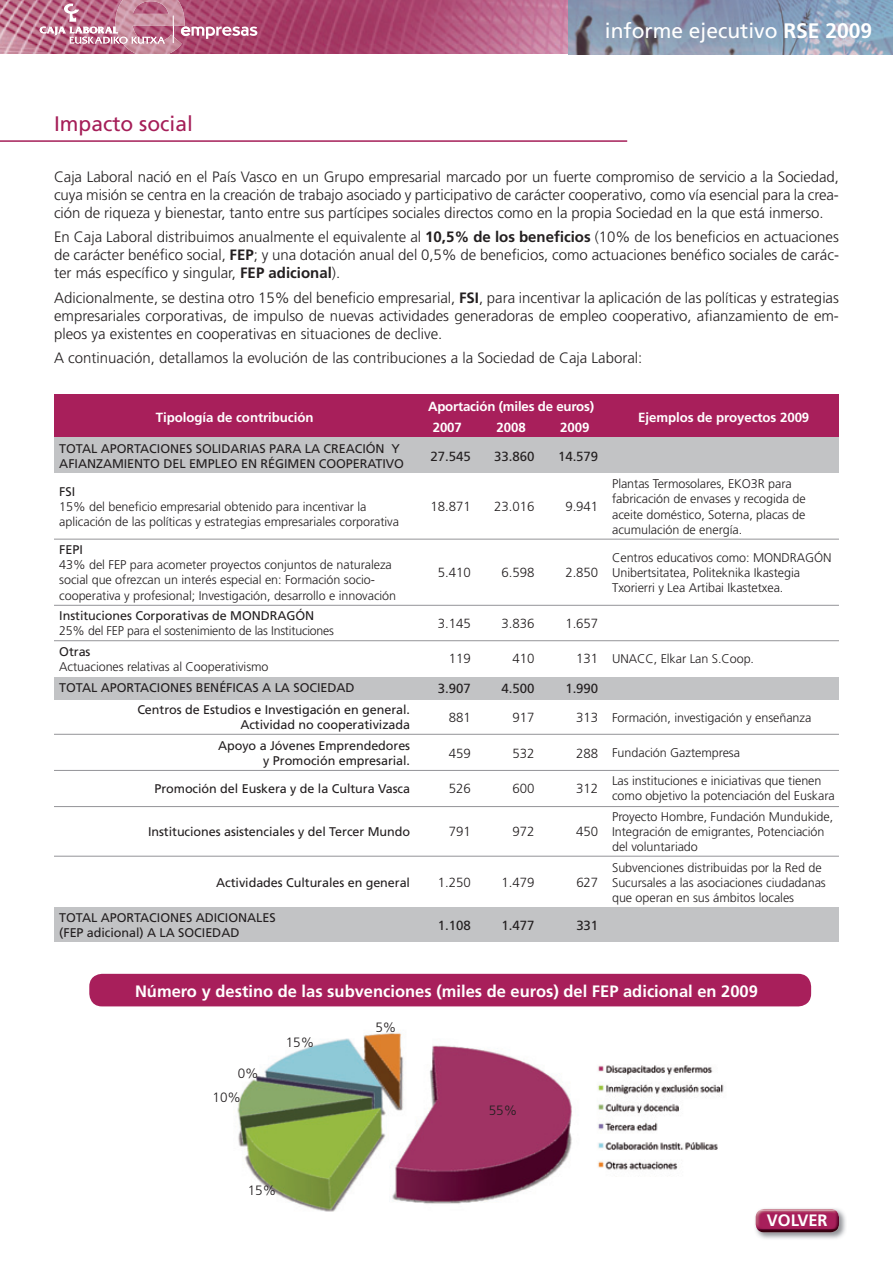
<style>
.page{position:relative;width:893px;height:1263px;background:#fff}
.page>*{position:absolute;margin:0;border:0;box-sizing:border-box;transform-origin:0 0}
.t1{font:21px "Frutiger";color:#fff}
.t2{font:21px "Frutiger";color:#a51e58}
.t3{font:700 16.5px "Frutiger";color:#fff}
.t4{font:300 15px/18px "Frutiger";color:#231f20;text-align:justify}
.t5{font:300 13.5px "Frutiger";color:#231f20}
.t6{font:300 13.2px "Frutiger";letter-spacing:-.005em;color:#231f20}
.t7{font:700 13.2px "Frutiger";letter-spacing:-.005em;color:#fff}
.t8{font:13.2px "Frutiger";letter-spacing:-.005em;color:#231f20}
.t9{font:300 12.6px/15.1px "Frutiger";letter-spacing:-.005em;color:#231f20}
.t10{font:12.6px/15.1px "Frutiger";letter-spacing:-.005em;color:#231f20}
.s1{font-weight:700}
.s2{font-size:13.2px}
</style>
<div class="page">
<div style="left:89px;top:974px;width:722px;height:32px;background:#a81f5b;border-radius:13px"></div>
<img style="left:237px;top:1032px;width:487px;height:180px">
<div style="left:54px;top:394px;width:785px;height:43px;background:#a81f5b"></div>
<div style="left:54px;top:437px;width:785px;height:36px;background:#c2c3c5"></div>
<div style="left:54px;top:677px;width:785px;height:23px;background:#c2c3c5"></div>
<div style="left:54px;top:907px;width:785px;height:35px;background:#c2c3c5"></div>
<img style="left:0;top:0;width:568px;height:54px">
<img style="left:568px;top:0;width:325px;height:54px">
<svg style="left:40px;top:0;width:217px;height:54px;background:#bc708c"></svg>
<hr style="left:0;top:140px;width:627px;height:2px;background:#a51e58">
<hr style="left:54px;top:539px;width:785px;height:1px;background:#949498">
<hr style="left:54px;top:605px;width:785px;height:1px;background:#949498">
<hr style="left:54px;top:640px;width:785px;height:1px;background:#949498">
<hr style="left:54px;top:734px;width:785px;height:1px;background:#949498">
<hr style="left:54px;top:770px;width:785px;height:1px;background:#949498">
<hr style="left:54px;top:806px;width:785px;height:1px;background:#949498">
<hr style="left:54px;top:856px;width:785px;height:1px;background:#949498">
<img style="left:755px;top:1208px;width:91px;height:31px">
<img style="left:759px;top:1209px;width:77px;height:1px">
<img style="left:757px;top:1229px;width:80px;height:3px">
<img style="left:756px;top:1210px;width:83px;height:19px">
<h1 class="t1" style="left:605px;top:22px;width:269px">informe ejecutivo <span class="s1">RSE 2009</span></h1>
<h1 class="t2" style="left:54px;top:115px;width:140px">Impacto social</h1>
<p class="t4" style="left:54px;top:169px;width:786px">Caja Laboral nació en el País Vasco en un Grupo empresarial marcado por un fuerte compromiso de servicio a la Sociedad, cuya misión se centra en la creación de trabajo asociado y participativo de carácter cooperativo, como vía esencial para la crea&shy;ción de riqueza y bienestar, tanto entre sus partícipes sociales directos como en la propia Sociedad en la que está inmerso.</p>
<p class="t4" style="left:54px;top:229px;width:786px">En Caja Laboral distribuimos anualmente el equivalente al <span class="s1">10,5% de los beneficios</span> (10% de los beneficios en actuaciones de carácter benéfico social, <span class="s1">FEP</span>; y una dotación anual del 0,5% de beneficios, como actuaciones benéfico sociales de carác&shy;ter más específico y singular, <span class="s1">FEP adicional</span>).</p>
<p class="t4" style="left:54px;top:290px;width:786px">Adicionalmente, se destina otro 15% del beneficio empresarial, <span class="s1">FSI</span>, para incentivar la aplicación de las políticas y estrategias empresariales corporativas, de impulso de nuevas actividades generadoras de empleo cooperativo, afianzamiento de em&shy;pleos ya existentes en cooperativas en situaciones de declive.</p>
<p class="t4" style="left:54px;top:350px;width:590px">A continuación, detallamos la evolución de las contribuciones a la Sociedad de Caja Laboral:</p>
<p class="t7" style="left:156px;top:412px;width:159px">Tipología de contribución</p>
<p class="t7" style="left:428px;top:401px;width:168px">Aportación (miles de euros)</p>
<p class="t7" style="left:433px;top:422px;width:31px">2007</p>
<p class="t7" style="left:496px;top:422px;width:31px">2008</p>
<p class="t7" style="left:560px;top:422px;width:31px">2009</p>
<p class="t10" style="left:59px;top:442px;width:346px">TOTAL APORTACIONES SOLIDARIAS PARA LA CREACIÓN Y<br>AFIANZAMIENTO DEL EMPLEO EN RÉGIMEN COOPERATIVO</p>
<p class="t8" style="left:430px;top:451px;width:42px">27.545</p>
<p class="t8" style="left:494px;top:451px;width:42px">33.860</p>
<p class="t8" style="left:558px;top:451px;width:42px">14.579</p>
<p class="t10" style="left:59px;top:485px;width:17px">FSI</p>
<p class="t9" style="left:59px;top:500px;width:341px">15% del beneficio empresarial obtenido para incentivar la aplicación de las políticas y estrategias empresariales corporativa</p>
<p class="t6" style="left:430px;top:501px;width:42px">18.871</p>
<p class="t6" style="left:494px;top:501px;width:42px">23.016</p>
<p class="t6" style="left:565px;top:501px;width:34px">9.941</p>
<p class="t10" style="left:59px;top:543px;width:25px">FEPI</p>
<p class="t9" style="left:59px;top:558px;width:338px">43% del FEP para acometer proyectos conjuntos de naturaleza social que ofrezcan un interés especial en: Formación socio&shy;cooperativa y profesional; Investigación, desarrollo e innovación</p>
<p class="t6" style="left:438px;top:567px;width:34px">5.410</p>
<p class="t6" style="left:502px;top:567px;width:34px">6.598</p>
<p class="t6" style="left:565px;top:567px;width:34px">2.850</p>
<p class="t10" style="left:59px;top:609px;width:257px">Instituciones Corporativas de MONDRAGÓN</p>
<p class="t9" style="left:59px;top:624px;width:276px">25% del FEP para el sostenimiento de las Instituciones</p>
<p class="t6" style="left:438px;top:618px;width:34px">3.145</p>
<p class="t6" style="left:502px;top:618px;width:34px">3.836</p>
<p class="t6" style="left:565px;top:618px;width:34px">1.657</p>
<p class="t7" style="left:638px;top:412px;width:173px">Ejemplos de proyectos 2009</p>
<p class="t9" style="left:612px;top:477px;width:195px">Plantas Termosolares, EKO3R para fabricación de envases y recogida de aceite doméstico, Soterna, placas de acumulación de energía.</p>
<p class="t9" style="left:612px;top:551px;width:221px">Centros educativos como: MONDRAGÓN<br>Unibertsitatea, Politeknika Ikastegia<br>Txorierri y Lea Artibai Ikastetxea.</p>
<p class="t10" style="left:59px;top:645px;width:33px">Otras</p>
<p class="t9" style="left:59px;top:660px;width:211px">Actuaciones relativas al Cooperativismo</p>
<p class="t6" style="left:449px;top:653px;width:23px">119</p>
<p class="t6" style="left:512px;top:653px;width:23px">410</p>
<p class="t9" style="left:576px;top:652px;width:179px"><span class="s2">131</span> UNACC, Elkar Lan S.Coop.</p>
<p class="t10" style="left:59px;top:681px;width:297px">TOTAL APORTACIONES BENÉFICAS A LA SOCIEDAD</p>
<p class="t8" style="left:438px;top:683px;width:34px">3.907</p>
<p class="t8" style="left:502px;top:683px;width:34px">4.500</p>
<p class="t8" style="left:565px;top:683px;width:34px">1.990</p>
<p class="t10" style="left:137px;top:703px;width:274px;text-align:right">Centros de Estudios e Investigación en general.<br>Actividad no cooperativizada</p>
<p class="t6" style="left:449px;top:712px;width:23px">881</p>
<p class="t6" style="left:512px;top:712px;width:23px">917</p>
<p class="t9" style="left:576px;top:711px;width:237px"><span class="s2">313</span> Formación, investigación y enseñanza</p>
<p class="t10" style="left:218px;top:739px;width:194px;text-align:right">Apoyo a Jóvenes Emprendedores y Promoción empresarial.</p>
<p class="t6" style="left:449px;top:748px;width:23px">459</p>
<p class="t6" style="left:512px;top:748px;width:23px">532</p>
<p class="t9" style="left:576px;top:746px;width:165px"><span class="s2">288</span> Fundación Gaztempresa</p>
<p class="t10" style="left:154px;top:782px;width:257px">Promoción del Euskera y de la Cultura Vasca</p>
<p class="t6" style="left:449px;top:783px;width:23px">526</p>
<p class="t6" style="left:512px;top:783px;width:23px">600</p>
<p class="t6" style="left:576px;top:783px;width:23px">312</p>
<p class="t9" style="left:612px;top:774px;width:224px">Las instituciones e iniciativas que tienen como objetivo la potenciación del Euskara</p>
<p class="t10" style="left:148px;top:825px;width:264px">Instituciones asistenciales y del Tercer Mundo</p>
<p class="t6" style="left:449px;top:826px;width:23px">791</p>
<p class="t6" style="left:512px;top:826px;width:23px">972</p>
<p class="t6" style="left:576px;top:826px;width:23px">450</p>
<p class="t9" style="left:612px;top:810px;width:223px">Proyecto Hombre, Fundación Mundukide,<br>Integración de emigrantes, Potenciación del voluntariado</p>
<p class="t10" style="left:216px;top:876px;width:195px">Actividades Culturales en general</p>
<p class="t6" style="left:438px;top:877px;width:34px">1.250</p>
<p class="t6" style="left:502px;top:877px;width:34px">1.479</p>
<p class="t6" style="left:576px;top:877px;width:23px">627</p>
<p class="t10" style="left:59px;top:911px;width:218px">TOTAL APORTACIONES ADICIONALES (FEP adicional) A LA SOCIEDAD</p>
<p class="t8" style="left:438px;top:920px;width:34px">1.108</p>
<p class="t8" style="left:502px;top:920px;width:34px">1.477</p>
<p class="t8" style="left:576px;top:920px;width:23px">331</p>
<p class="t9" style="left:612px;top:860px;width:215px">Subvenciones distribuidas por la Red de<br>Sucursales a las asociaciones ciudadanas que operan en sus ámbitos locales</p>
<p class="t3" style="left:135px;top:984px;width:624px">Número y destino de las subvenciones (miles de euros) del FEP adicional en 2009</p>
<p class="t5" style="left:238px;top:1068px;width:23px">0%</p>
<p class="t5" style="left:213px;top:1092px;width:30px">10%</p>
<p class="t5" style="left:286px;top:1037px;width:30px">15%</p>
<p class="t5" style="left:248px;top:1185px;width:30px">15%</p>
<p class="t5" style="left:375px;top:1021px;width:23px">5%</p>
<p class="t5" style="left:489px;top:1104px;width:30px">55%</p>
<p class="t3" style="left:767px;top:1214px;width:62px">VOLVER</p>
</div>
